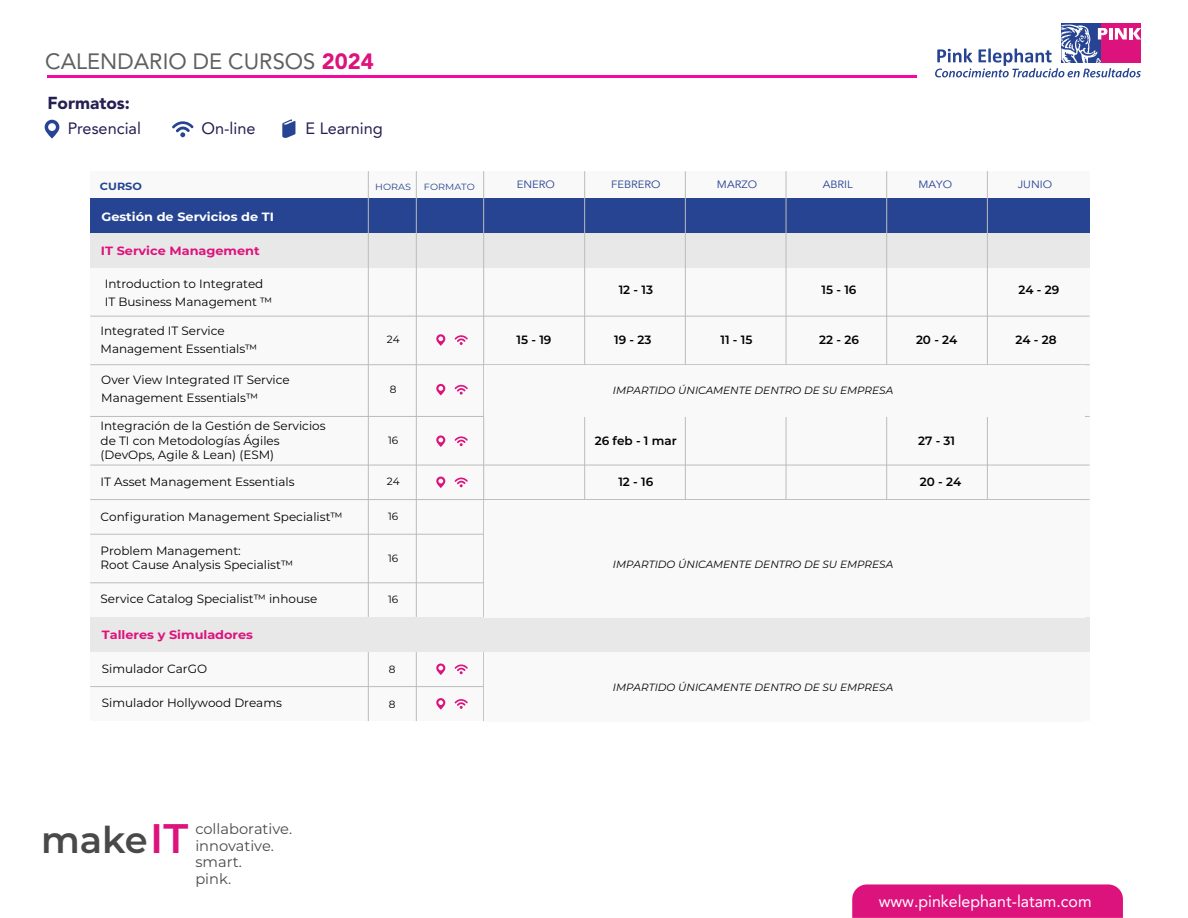
<style>
.page{position:relative;width:1188px;height:918px;background:#fff}
.page>*{position:absolute;margin:0;border:0;box-sizing:border-box;transform-origin:0 0}
.t1{font:600 36.9px "Montserrat";color:#494949}
.t2{font:22.05px "Avenir LT Std";color:#606060}
.t3{font:900 17.25px "Avenir LT Std";color:#251f52}
.t4{font:16.5px "Avenir LT Std";color:#fff}
.t5{font:16.35px "Avenir LT Std";color:#251f52}
.t6{font:14.7px/16.8px "Montserrat";color:#494949}
.t7{font:12px/14.4px "Montserrat";color:#000}
.t8{font:600 12px "Montserrat";color:#000}
.t9{font:700 12px "Montserrat";color:#dd137d;scale:1.07 1}
.t10{font:700 12px "Montserrat";color:#fff;scale:1.07 1}
.t11{font:italic 10.5px "Montserrat";color:#000}
.t12{font:10.5px "Avenir LT Std";color:#264492;scale:1.07 1}
.t13{font:10.5px "Montserrat";color:#000}
.t14{font:700 10.5px "Montserrat";color:#264492;scale:1.07 1}
.t15{font:9px "Montserrat";color:#264492;scale:1.07 1}
.s1{font-weight:900;color:#dd137d}
.s2{font-size:41.25px;color:#dd137d}
</style>
<div class="page">
<div style="left:1101px;top:23px;width:40px;height:40px;background:#dd137d"></div>
<svg style="left:1061px;top:23px;width:40px;height:2px"></svg>
<svg style="left:935px;top:25px;width:206px;height:52px"></svg>
<hr style="left:47px;top:75px;width:870px;height:3px;background:#f408a0">
<svg style="left:852px;top:884px;width:271px;height:34px;background:#dd1980"></svg>
<svg style="left:172px;top:121px;width:22px;height:16px"></svg>
<svg style="left:45px;top:120px;width:14px;height:19px"></svg>
<svg style="left:282px;top:119px;width:13px;height:19px"></svg>
<div style="left:90px;top:172px;width:1000px;height:549px;background:#f9f9f9"></div>
<div style="left:90px;top:233px;width:1000px;height:35px;background:#e8e8e8"></div>
<div style="left:90px;top:199px;width:1000px;height:34px;background:#264492"></div>
<hr style="left:90px;top:364px;width:1000px;height:1px;background:#bcbcbc">
<hr style="left:90px;top:316px;width:1000px;height:1px;background:#bcbcbc">
<hr style="left:90px;top:416px;width:1000px;height:1px;background:#bcbcbc">
<hr style="left:90px;top:465px;width:1000px;height:1px;background:#bcbcbc">
<hr style="left:90px;top:499px;width:1000px;height:1px;background:#bcbcbc">
<hr style="left:90px;top:534px;width:394px;height:1px;background:#bcbcbc">
<hr style="left:90px;top:583px;width:394px;height:1px;background:#bcbcbc">
<hr style="left:416px;top:171px;width:1px;height:550px;background:#bcbcbc">
<hr style="left:483px;top:171px;width:1px;height:550px;background:#bcbcbc">
<hr style="left:584px;top:171px;width:1px;height:550px;background:#bcbcbc">
<hr style="left:685px;top:171px;width:1px;height:550px;background:#bcbcbc">
<hr style="left:786px;top:171px;width:1px;height:550px;background:#bcbcbc">
<hr style="left:886px;top:171px;width:1px;height:550px;background:#bcbcbc">
<hr style="left:987px;top:171px;width:1px;height:550px;background:#bcbcbc">
<hr style="left:368px;top:171px;width:1px;height:550px;background:#bcbcbc">
<hr style="left:90px;top:686px;width:978px;height:1px;background:#bcbcbc">
<div style="left:90px;top:617px;width:1000px;height:35px;background:#e8e8e8"></div>
<div style="left:484px;top:500px;width:601px;height:117px;background:#f9f9f9"></div>
<div style="left:484px;top:365px;width:601px;height:51px;background:#f9f9f9"></div>
<div style="left:484px;top:652px;width:601px;height:69px;background:#f9f9f9"></div>
<svg style="left:455px;top:335px;width:13px;height:10px"></svg>
<svg style="left:436px;top:334px;width:9px;height:12px"></svg>
<svg style="left:455px;top:385px;width:13px;height:10px"></svg>
<svg style="left:436px;top:384px;width:9px;height:11px"></svg>
<svg style="left:455px;top:436px;width:13px;height:10px"></svg>
<svg style="left:436px;top:435px;width:9px;height:12px"></svg>
<svg style="left:455px;top:478px;width:13px;height:9px"></svg>
<svg style="left:436px;top:477px;width:9px;height:11px"></svg>
<svg style="left:455px;top:665px;width:13px;height:9px"></svg>
<svg style="left:436px;top:664px;width:9px;height:11px"></svg>
<svg style="left:455px;top:699px;width:13px;height:10px"></svg>
<svg style="left:436px;top:698px;width:9px;height:12px"></svg>
<h2 class="t2" style="left:45px;top:49px;width:330px">CALENDARIO DE CURSOS <span class="s1">2024</span></h2>
<h3 class="t3" style="left:47px;top:92px;width:84px">Formatos:</h3>
<h3 class="t5" style="left:68px;top:118px;width:75px">Presencial</h3>
<h3 class="t5" style="left:202px;top:118px;width:56px">On-line</h3>
<h3 class="t5" style="left:306px;top:118px;width:79px">E Learning</h3>
<p class="t14" style="left:100px;top:179px;width:41px">CURSO</p>
<p class="t15" style="left:375px;top:181px;width:35px">HORAS</p>
<p class="t15" style="left:424px;top:181px;width:49px">FORMATO</p>
<p class="t12" style="left:517px;top:179px;width:37px">ENERO</p>
<p class="t12" style="left:611px;top:179px;width:48px">FEBRERO</p>
<p class="t12" style="left:717px;top:179px;width:39px">MARZO</p>
<p class="t12" style="left:823px;top:179px;width:30px">ABRIL</p>
<p class="t12" style="left:919px;top:179px;width:33px">MAYO</p>
<p class="t12" style="left:1018px;top:179px;width:34px">JUNIO</p>
<p class="t10" style="left:101px;top:208px;width:163px">Gestión de Servicios de TI</p>
<p class="t9" style="left:101px;top:242px;width:150px">IT Service Management</p>
<p class="t7" style="left:105px;top:274px;width:169px;line-height:18px">Introduction to Integrated<br>IT Business Management ™</p>
<p class="t7" style="left:101px;top:321px;width:159px;line-height:18px">Integrated IT Service<br>Management Essentials™</p>
<p class="t13" style="left:387px;top:332px;width:14px">24</p>
<p class="t7" style="left:101px;top:370px;width:190px;line-height:18px">Over View Integrated IT Service<br>Management Essentials™</p>
<p class="t13" style="left:390px;top:382px;width:8px">8</p>
<p class="t7" style="left:101px;top:418px;width:227px">Integración de la Gestión de Servicios de TI con Metodologías Ágiles (DevOps, Agile &amp; Lean) (ESM)</p>
<p class="t13" style="left:388px;top:433px;width:12px">16</p>
<p class="t13" style="left:387px;top:475px;width:14px">24</p>
<p class="t7" style="left:101px;top:474px;width:196px">IT Asset Management Essentials</p>
<p class="t7" style="left:101px;top:509px;width:244px">Configuration Management Specialist™</p>
<p class="t13" style="left:388px;top:509px;width:12px">16</p>
<p class="t7" style="left:101px;top:543px;width:194px">Problem Management:<br>Root Cause Analysis Specialist™</p>
<p class="t13" style="left:388px;top:551px;width:12px">16</p>
<p class="t7" style="left:101px;top:591px;width:218px">Service Catalog Specialist™ inhouse</p>
<p class="t13" style="left:388px;top:592px;width:12px">16</p>
<p class="t9" style="left:102px;top:627px;width:143px">Talleres y Simuladores</p>
<p class="t7" style="left:102px;top:661px;width:107px">Simulador CarGO</p>
<p class="t7" style="left:102px;top:695px;width:182px">Simulador Hollywood Dreams</p>
<h1 class="t1" style="left:41px;top:814px;width:149px">make<span class="s2">IT</span></h1>
<p class="t6" style="left:195px;top:820px;width:98px">collaborative. innovative. smart.<br>pink.</p>
<p class="t13" style="left:389px;top:662px;width:8px">8</p>
<p class="t13" style="left:389px;top:697px;width:8px">8</p>
<p class="t8" style="left:517px;top:331px;width:36px">15 - 19</p>
<p class="t8" style="left:619px;top:281px;width:36px">12 - 13</p>
<p class="t8" style="left:822px;top:281px;width:36px">15 - 16</p>
<p class="t8" style="left:1019px;top:281px;width:42px">24 - 29</p>
<p class="t8" style="left:614px;top:331px;width:39px">19 - 23</p>
<p class="t8" style="left:721px;top:331px;width:33px">11 - 15</p>
<p class="t8" style="left:819px;top:331px;width:41px">22 - 26</p>
<p class="t8" style="left:916px;top:331px;width:43px">20 - 24</p>
<p class="t8" style="left:1016px;top:331px;width:43px">24 - 28</p>
<p class="t11" style="left:613px;top:383px;width:282px">IMPARTIDO ÚNICAMENTE DENTRO DE SU EMPRESA</p>
<p class="t8" style="left:595px;top:432px;width:84px">26 feb - 1 mar</p>
<p class="t8" style="left:918px;top:432px;width:39px">27 - 31</p>
<p class="t8" style="left:618px;top:473px;width:36px">12 - 16</p>
<p class="t8" style="left:920px;top:473px;width:43px">20 - 24</p>
<p class="t11" style="left:613px;top:557px;width:282px">IMPARTIDO ÚNICAMENTE DENTRO DE SU EMPRESA</p>
<p class="t11" style="left:613px;top:680px;width:282px">IMPARTIDO ÚNICAMENTE DENTRO DE SU EMPRESA</p>
<h3 class="t4" style="left:879px;top:892px;width:214px">www.pinkelephant-latam.com</h3>
</div>
